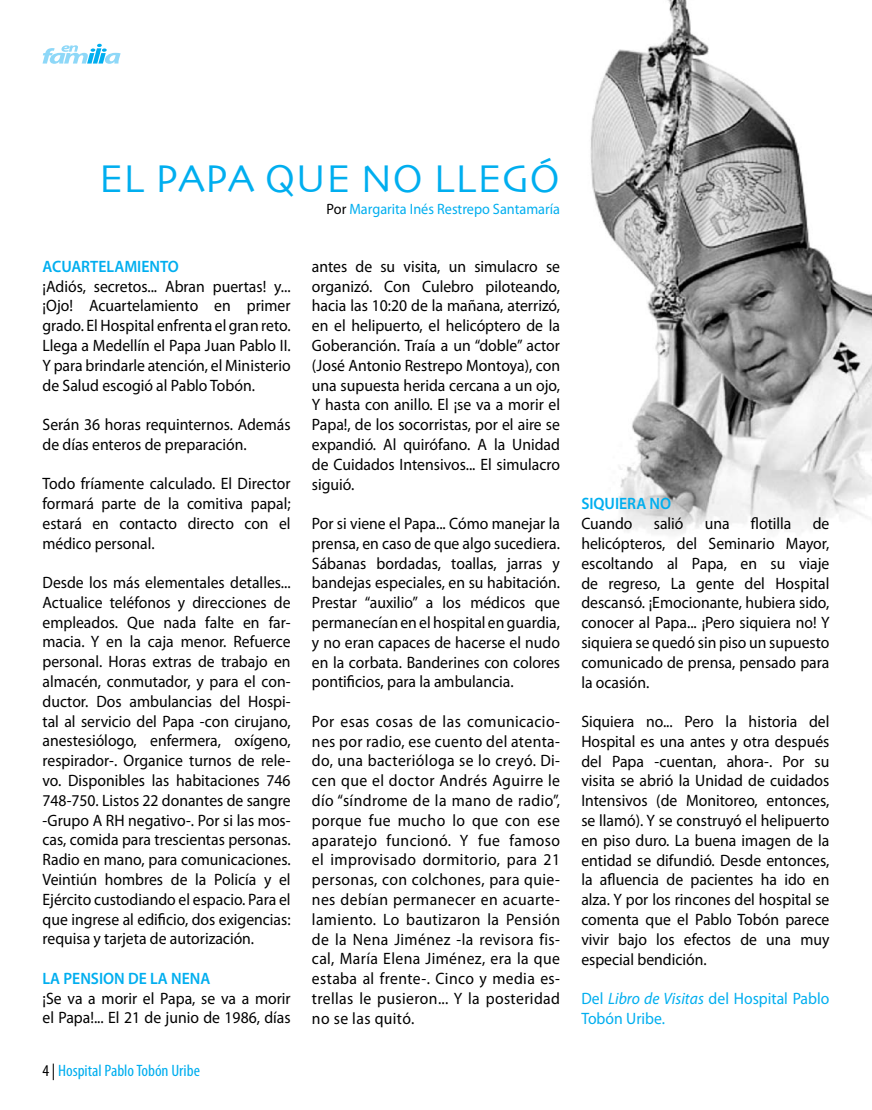
<style>
.page{position:relative;width:872px;height:1110px;background:#fff}
.page>*{position:absolute;margin:0;border:0;box-sizing:border-box;transform-origin:0 0}
.t1{font:40.5px "Skia";color:#00aeef}
.t2{font:16.5px/19.8px "Myriad Pro";color:#000;text-align:justify;scale:.95 1}
.t3{font:16.5px/19.8px "Myriad Pro";color:#00aeef;scale:.95 1}
.t4{font:condensed 16.5px "Myriad Pro";color:#00aeef;scale:1.05 1}
.t5{font:600 16.5px/19.8px "Myriad Pro";color:#00aeef;scale:.95 1}
.t6{font:15px "Myriad Pro";color:#00aeef;scale:.95 1}
.s1{color:#000}
.s2{font-weight:600;color:#00aeef}
.s3{font-weight:400;color:#000}
.s4{font-style:italic}
</style>
<div class="page">
<img style="left:590px;top:0;width:282px;height:535px">
<svg style="left:43px;top:44px;width:78px;height:20px"></svg>
<p class="t1" style="left:99px;top:155px;width:463px">EL PAPA QUE NO LLEGÓ</p>
<p class="t6" style="left:327px;top:200px;width:247px"><span class="s1">Por</span> Margarita Inés Restrepo Santamaría</p>
<p class="t2" style="left:43px;top:256px;width:263px;text-align:left"><span class="s2">ACUARTELAMIENTO<br></span>¡Adiós, secretos... Abran puertas! y... ¡Ojo! Acuartelamiento en primer grado. El Hospital enfrenta el gran reto.<br>Llega a Medellín el Papa Juan Pablo II.<br>Y para brindarle atención, el Ministerio de Salud escogió al Pablo Tobón.</p>
<p class="t2" style="left:43px;top:414px;width:263px">Serán 36 horas requinternos. Además de días enteros de preparación.</p>
<p class="t2" style="left:43px;top:473px;width:263px">Todo fríamente calculado. El Director formará parte de la comitiva papal; estará en contacto directo con el médico personal.</p>
<p class="t2" style="left:43px;top:572px;width:263px">Desde los más elementales detalles...<br>Actualice teléfonos y direcciones de empleados. Que nada falte en far&shy;macia. Y en la caja menor. Refuerce personal. Horas extras de trabajo en almacén, conmutador, y para el con&shy;ductor. Dos ambulancias del Hospi&shy;tal al servicio del Papa -con cirujano, anestesiólogo, enfermera, oxígeno, respirador-. Organice turnos de rele&shy;vo. Disponibles las habitaciones 746<br>748-750. Listos 22 donantes de sangre -Grupo A RH negativo-. Por si las mos&shy;cas, comida para trescientas personas.<br>Radio en mano, para comunicaciones.<br>Veintiún hombres de la Policía y el Ejército custodiando el espacio. Para el que ingrese al edificio, dos exigencias: requisa y tarjeta de autorización.</p>
<p class="t2" style="left:43px;top:968px;width:263px;text-align:left"><span class="s2">LA PENSION DE LA NENA<br></span>¡Se va a morir el Papa, se va a morir el Papa!... El 21 de junio de 1986, días</p>
<p class="t4" style="left:43px;top:1060px;width:151px"><span class="s1">4 |</span> Hospital Pablo Tobón Uribe</p>
<p class="t2" style="left:312px;top:256px;width:263px">antes de su visita, un simulacro se organizó. Con Culebro piloteando, hacia las 10:20 de la mañana, aterrizó, en el helipuerto, el helicóptero de la Goberanción. Traía a un “doble” actor (José Antonio Restrepo Montoya), con una supuesta herida cercana a un ojo, Y hasta con anillo. El ¡se va a morir el Papa!, de los socorristas, por el aire se expandió. Al quirófano. A la Unidad de Cuidados Intensivos... El simulacro siguió.</p>
<p class="t2" style="left:312px;top:513px;width:263px">Por si viene el Papa... Cómo manejar la prensa, en caso de que algo sucediera.<br>Sábanas bordadas, toallas, jarras y bandejas especiales, en su habitación.<br>Prestar “auxilio” a los médicos que permanecían en el hospital en guardia, y no eran capaces de hacerse el nudo en la corbata. Banderines con colores pontificios, para la ambulancia.</p>
<p class="t2" style="left:312px;top:711px;width:263px">Por esas cosas de las comunicacio&shy;nes por radio, ese cuento del atenta&shy;do, una bacterióloga se lo creyó. Di&shy;cen que el doctor Andrés Aguirre le dío “síndrome de la mano de radio”, porque fue mucho lo que con ese aparatejo funcionó. Y fue famoso el improvisado dormitorio, para 21 personas, con colchones, para quie&shy;nes debían permanecer en acuarte&shy;lamiento. Lo bautizaron la Pensión de la Nena Jiménez -la revisora fis&shy;cal, María Elena Jiménez, era la que estaba al frente-. Cinco y media es&shy;trellas le pusieron... Y la posteridad no se las quitó.</p>
<p class="t5" style="left:581px;top:493px;width:96px">SIQUIERA NO<br><span class="s3">Cuando</span></p>
<p class="t2" style="left:654px;top:513px;width:33px">salió</p>
<p class="t2" style="left:705px;top:513px;width:28px">una</p>
<p class="t2" style="left:751px;top:513px;width:44px">flotilla</p>
<p class="t2" style="left:581px;top:513px;width:263px;text-indent:231px">de helicópteros, del Seminario Mayor, escoltando al Papa, en su viaje de regreso, La gente del Hospital descansó. ¡Emocionante, hubiera sido, conocer al Papa... ¡Pero siquiera no! Y siquiera se quedó sin piso un supuesto comunicado de prensa, pensado para la ocasión.</p>
<p class="t2" style="left:581px;top:711px;width:263px">Siquiera no... Pero la historia del Hospital es una antes y otra después del Papa -cuentan, ahora-. Por su visita se abrió la Unidad de cuidados Intensivos (de Monitoreo, entonces, se llamó). Y se construyó el helipuerto en piso duro. La buena imagen de la entidad se difundió. Desde entonces, la afluencia de pacientes ha ido en alza. Y por los rincones del hospital se comenta que el Pablo Tobón parece vivir bajo los efectos de una muy especial bendición.</p>
<p class="t3" style="left:581px;top:988px;width:263px">Del <span class="s4">Libro de Visitas</span> del Hospital Pablo<br>Tobón Uribe.</p>
</div>
